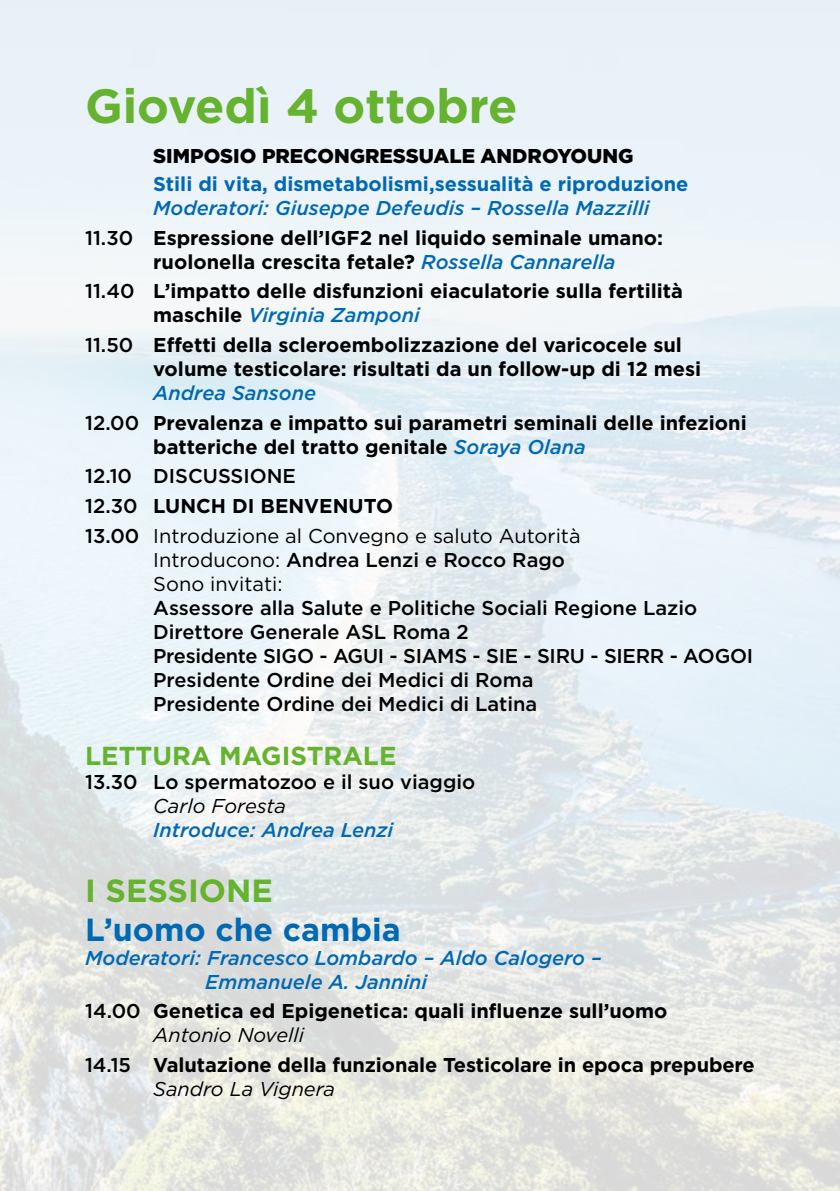
<style>
.page{position:relative;width:840px;height:1191px;background:#fff}
.page>*{position:absolute;margin:0;border:0;box-sizing:border-box;transform-origin:0 0}
.t1{font:700 48px "Gotham";color:#65b32e}
.t2{font:700 32px "Gotham";color:#0069b4}
.t3{font:700 32px "Gotham";color:#65b32e}
.t4{font:700 26px "Gotham";color:#65b32e}
.t5{font:700 20px/29.6px "Gotham";color:#000}
.t6{font:500 20px/24px "Gotham";color:#000}
.t7{font:italic 500 20px/29.6px "Gotham";color:#0069b4}
.t8{font:700 20px "Gotham";color:#0069b4}
.t9{font:20px/24px "Gotham";color:#000}
.t10{font:900 20px "Gotham";color:#000}
.t11{font:italic 20px "Gotham";color:#000}
.s1{font-style:normal;color:#000}
.s2{font-weight:700;font-style:normal;color:#000}
.s3{font-weight:500;font-style:italic;color:#0069b4}
.s4{font-weight:500}
.s5{font-weight:400}
.s6{font-weight:400;font-style:italic}
</style>
<div class="page">
<h1 class="t1" style="left:85px;top:75px;width:434px">Giovedì 4 ottobre</h1>
<p class="t10" style="left:153px;top:142px;width:481px">SIMPOSIO PRECONGRESSUALE ANDROYOUNG</p>
<p class="t8" style="left:153px;top:171px;width:536px">Stili di vita, dismetabolismi,sessualità e riproduzione</p>
<p class="t7" style="left:85px;top:193px;width:579px;text-indent:68px">Moderatori: Giuseppe Defeudis – Rossella Mazzilli<br><span class="s1">11.30</span> <span class="s2">Espressione dell’IGF2 nel liquido seminale umano:</span></p>
<p class="t5" style="left:85px;top:247px;width:599px;text-align:center">ruolonella crescita fetale? <span class="s3">Rossella Cannarella<br></span><span class="s4">11.40</span> L’impatto delle disfunzioni eiaculatorie sulla fertilità</p>
<p class="t5" style="left:85px;top:300px;width:598px;text-indent:68px">maschile <span class="s3">Virginia Zamponi<br></span><span class="s4">11.50</span> Effetti della scleroembolizzazione del varicocele sul</p>
<p class="t5" style="left:153px;top:354px;width:549px">volume testicolare: risultati da un follow-up di 12 mesi</p>
<p class="t5" style="left:85px;top:378px;width:662px;text-indent:68px"><span class="s3">Andrea Sansone<br></span><span class="s4">12.00</span> Prevalenza e impatto sui parametri seminali delle infezioni</p>
<p class="t5" style="left:85px;top:432px;width:502px;text-indent:68px">batteriche del tratto genitale <span class="s3">Soraya Olana </span><span class="s4">12.10 DISCUSSIONE<br>12.30</span> LUNCH DI BENVENUTO<br><span class="s4">13.00</span> <span class="s5">Introduzione al Convegno e saluto Autorità</span></p>
<p class="t9" style="left:153px;top:547px;width:413px">Introducono: <span class="s4">Andrea Lenzi e Rocco Rago<br></span>Sono invitati:</p>
<p class="t6" style="left:153px;top:595px;width:601px">Assessore alla Salute e Politiche Sociali Regione Lazio Direttore Generale ASL Roma 2<br>Presidente SIGO - AGUI - SIAMS - SIE - SIRU - SIERR - AOGOI Presidente Ordine dei Medici di Roma<br>Presidente Ordine dei Medici di Latina</p>
<h3 class="t4" style="left:85px;top:738px;width:313px">LETTURA MAGISTRALE</h3>
<p class="t6" style="left:85px;top:769px;width:391px">13.30 Lo spermatozoo e il suo viaggio</p>
<p class="t11" style="left:153px;top:792px;width:134px">Carlo Foresta</p>
<p class="t7" style="left:153px;top:814px;width:241px">Introduce: Andrea Lenzi</p>
<h2 class="t3" style="left:85px;top:869px;width:189px">I SESSIONE</h2>
<h2 class="t2" style="left:85px;top:908px;width:317px">L’uomo che cambia</h2>
<p class="t7" style="left:205px;top:945px;width:398px;line-height:24px;text-indent:-120px">Moderatori: Francesco Lombardo – Aldo Calogero –<br>Emmanuele A. Jannini</p>
<p class="t5" style="left:153px;top:999px;width:515px;line-height:24px;text-indent:-68px"><span class="s4">14.00</span> Genetica ed Epigenetica: quali influenze sull’uomo<br><span class="s6">Antonio Novelli</span></p>
<p class="t5" style="left:153px;top:1053px;width:602px;line-height:24px;text-indent:-68px"><span class="s4">14.15</span> Valutazione della funzionale Testicolare in epoca prepubere<br><span class="s6">Sandro La Vignera</span></p>
</div>
